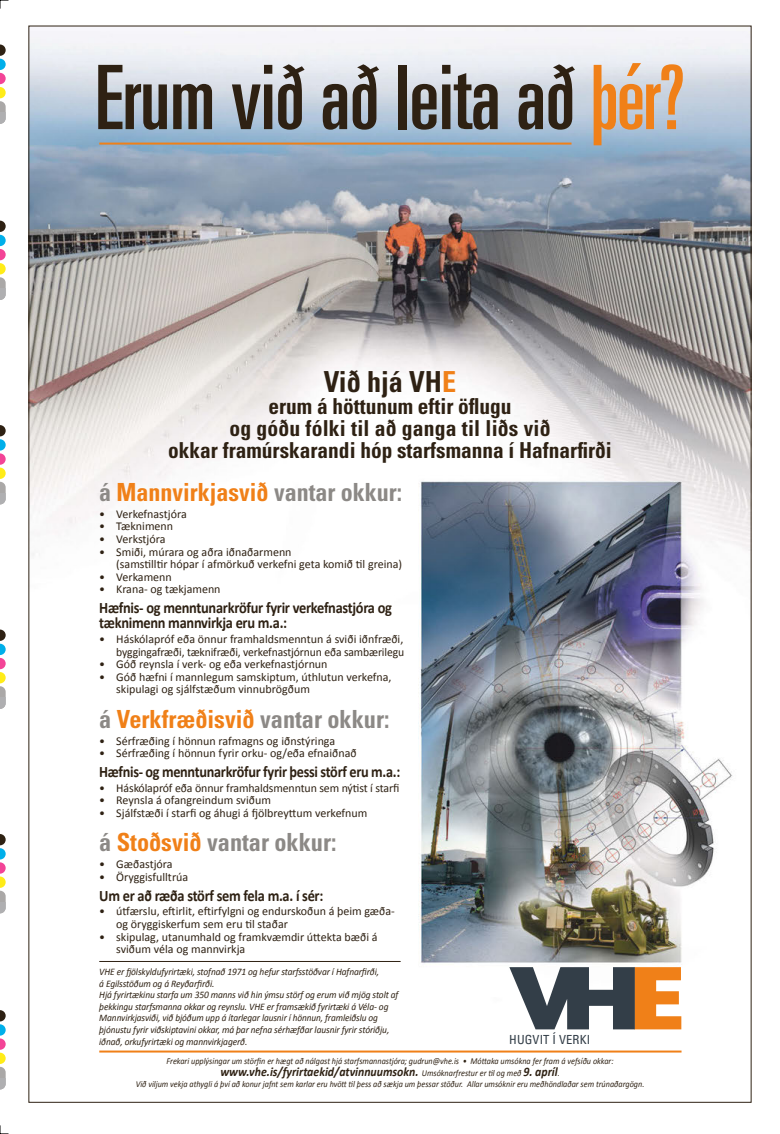
<style>
.page{position:relative;width:780px;height:1134px;background:#fff}
.page>*{position:absolute;margin:0;border:0;box-sizing:border-box;transform-origin:0 0}
.t1{font:ultra-condensed 89px "Univers";letter-spacing:-.005em;color:#2e2113}
.t2{font:700 condensed 29px "Univers";color:#2e2113}
.t3{font:700 condensed 25px "Univers";color:#8c8986}
.t4{font:700 condensed 25px "Univers";color:#f08018;scale:.96 1}
.t5{font:700 condensed 22px/22px "Univers";color:#2e2113;text-align:center}
.t6{font:700 16px/15px "Calibri";letter-spacing:-.02em;color:#2e2113;scale:.9 1}
.t7{font:700 16px "Calibri";letter-spacing:-.02em;color:#2e2113;scale:.89 1}
.t8{font:italic 700 13px "Calibri";color:#2e2113;scale:.91 1}
.t9{font:condensed 12.5px "Univers";letter-spacing:.01em;color:#333e48}
.t10{font:12px/12.6px "Calibri";color:#2e2113}
.t11{font:italic 10px/11.6px "Calibri";letter-spacing:-.01em;color:#2e2113;scale:.94 1}
.t12{font:italic 9px "Calibri";color:#2e2113;scale:.91 1}
.s1{color:#f08018}
.s2{color:#8c8986}
.s3{font-weight:400;font-size:9px}
</style>
<div class="page">
<img style="left:30px;top:28px;width:719px;height:1025px">
<hr style="left:99px;top:1050px;width:582px;height:2px;background:#f08018">
<svg style="left:509px;top:967px;width:172px;height:62px"></svg>
<hr style="left:99px;top:961px;width:301px;height:1px;background:#2e2113">
<hr style="left:99px;top:143px;width:472px;height:2px;background:#f08018">
<svg style="left:0;top:44px;width:6px;height:68px"></svg>
<div style="left:0;top:112px;width:6px;height:12px;background:#afafb1"></div>
<svg style="left:0;top:1010px;width:6px;height:68px"></svg>
<div style="left:0;top:1078px;width:6px;height:11px;background:#afafb1"></div>
<svg style="left:0;top:834px;width:6px;height:68px"></svg>
<div style="left:0;top:902px;width:6px;height:11px;background:#afafb1"></div>
<svg style="left:0;top:629px;width:6px;height:69px"></svg>
<div style="left:0;top:698px;width:6px;height:11px;background:#afafb1"></div>
<svg style="left:0;top:425px;width:6px;height:68px"></svg>
<div style="left:0;top:493px;width:6px;height:11px;background:#afafb1"></div>
<svg style="left:0;top:221px;width:6px;height:68px"></svg>
<div style="left:0;top:289px;width:6px;height:11px;background:#afafb1"></div>
<svg style="left:0;top:0;width:9px;height:9px"></svg>
<svg style="left:0;top:1125px;width:9px;height:9px"></svg>
<h1 class="t1" style="left:95px;top:47px;width:591px">Erum við að leita að <span class="s1">þér?</span></h1>
<h2 class="t2" style="left:324px;top:364px;width:134px">Við hjá VH<span class="s1">E</span></h2>
<h3 class="t5" style="left:168px;top:395px;width:445px">erum á höttunum eftir öflugu<br>og góðu fólki til að ganga til liðs við<br>okkar framúrskarandi hóp starfsmanna í Hafnarfirði</h3>
<h3 class="t4" style="left:99px;top:477px;width:317px"><span class="s2">á</span> Mannvirkjasvið <span class="s2">vantar okkur:</span></h3>
<p class="t10" style="left:99px;top:507px;width:89px">• Verkefnastjóra</p>
<p class="t10" style="left:99px;top:520px;width:75px">• Tæknimenn</p>
<p class="t10" style="left:99px;top:532px;width:68px">• Verkstjóra</p>
<p class="t10" style="left:116px;top:545px;width:287px;text-indent:-17px">• Smiði, múrara og aðra iðnaðarmenn<br>(samstilltir hópar í afmörkuð verkefni geta komið til greina)</p>
<p class="t10" style="left:99px;top:570px;width:74px">• Verkamenn</p>
<p class="t10" style="left:99px;top:583px;width:123px">• Krana- og tækjamenn</p>
<h3 class="t6" style="left:99px;top:600px;width:327px">Hæfnis- og menntunarkröfur fyrir verkefnastjóra og tæknimenn mannvirkja eru m.a.:</h3>
<p class="t10" style="left:99px;top:632px;width:306px;text-align:right">• Háskólapróf eða önnur framhaldsmenntun á sviði iðnfræði, byggingafræði, tæknifræði, verkefnastjórnun eða sambærilegu</p>
<p class="t10" style="left:99px;top:657px;width:230px">• Góð reynsla í verk- og eða verkefnastjórnun</p>
<p class="t10" style="left:116px;top:670px;width:277px;text-indent:-17px">• Góð hæfni í mannlegum samskiptum, úthlutun verkefna, skipulagi og sjálfstæðum vinnubrögðum</p>
<h3 class="t3" style="left:99px;top:704px;width:292px">á <span class="s1">Verkfræðisvið</span> vantar okkur:</h3>
<p class="t10" style="left:99px;top:734px;width:237px">• Sérfræðing í hönnun rafmagns og iðnstýringa</p>
<p class="t10" style="left:99px;top:746px;width:259px">• Sérfræðing í hönnun fyrir orku- og/eða efnaiðnað</p>
<h3 class="t7" style="left:99px;top:762px;width:340px">Hæfnis- og menntunarkröfur fyrir þessi störf eru m.a.:</h3>
<p class="t10" style="left:99px;top:781px;width:301px">• Háskólapróf eða önnur framhaldsmenntun sem nýtist í starfi</p>
<p class="t10" style="left:99px;top:793px;width:173px">• Reynsla á ofangreindum sviðum</p>
<p class="t10" style="left:99px;top:806px;width:269px">• Sjálfstæði í starfi og áhugi á fjölbreyttum verkefnum</p>
<h3 class="t3" style="left:99px;top:827px;width:239px">á <span class="s1">Stoðsvið</span> vantar okkur:</h3>
<p class="t10" style="left:99px;top:857px;width:75px">• Gæðastjóra</p>
<p class="t10" style="left:99px;top:870px;width:90px">• Öryggisfulltrúa</p>
<h3 class="t6" style="left:99px;top:887px;width:250px">Um er að ræða störf sem fela m.a. í sér:</h3>
<p class="t10" style="left:116px;top:904px;width:280px;text-indent:-17px">• útfærslu, eftirlit, eftirfylgni og endurskoðun á þeim gæða&shy;og öryggiskerfum sem eru til staðar</p>
<p class="t10" style="left:116px;top:930px;width:263px;text-indent:-17px">• skipulag, utanumhald og framkvæmdir úttekta bæði á sviðum véla og mannvirkja</p>
<p class="t11" style="left:99px;top:965px;width:320px">VHE er fjölskyldufyrirtæki, stofnað 1971 og hefur starfsstöðvar í Hafnarfirði,<br>á Egilsstöðum og á Reyðarfirði.<br>Hjá fyrirtækinu starfa um 350 manns við hin ýmsu störf og erum við mjög stolt af þekkingu starfsmanna okkar og reynslu. VHE er framsækið fyrirtæki á Véla- og Mannvirkjasviði, við bjóðum upp á ítarlegar lausnir í hönnun, framleiðslu og þjónustu fyrir viðskiptavini okkar, má þar nefna sérhæfðar lausnir fyrir stóriðju, iðnað, orkufyrirtæki og mannvirkjagerð.</p>
<p class="t12" style="left:166px;top:1055px;width:493px">Frekari upplýsingar um störfin er hægt að nálgast hjá starfsmannastjóra; gudrun@vhe.is • Móttaka umsókna fer fram á vefsíðu okkar:</p>
<p class="t8" style="left:220px;top:1063px;width:374px">www.vhe.is/fyrirtaekid/atvinnuumsokn. <span class="s3">Umsóknarfrestur er til og með</span> 9. apríl<span class="s3">.</span></p>
<p class="t12" style="left:136px;top:1078px;width:560px">Við viljum vekja athygli á því að konur jafnt sem karlar eru hvött til þess að sækja um þessar stöður. Allar umsóknir eru meðhöndlaðar sem trúnaðargögn.</p>
<p class="t9" style="left:509px;top:1032px;width:82px">HUGVIT Í VERKI</p>
</div>
